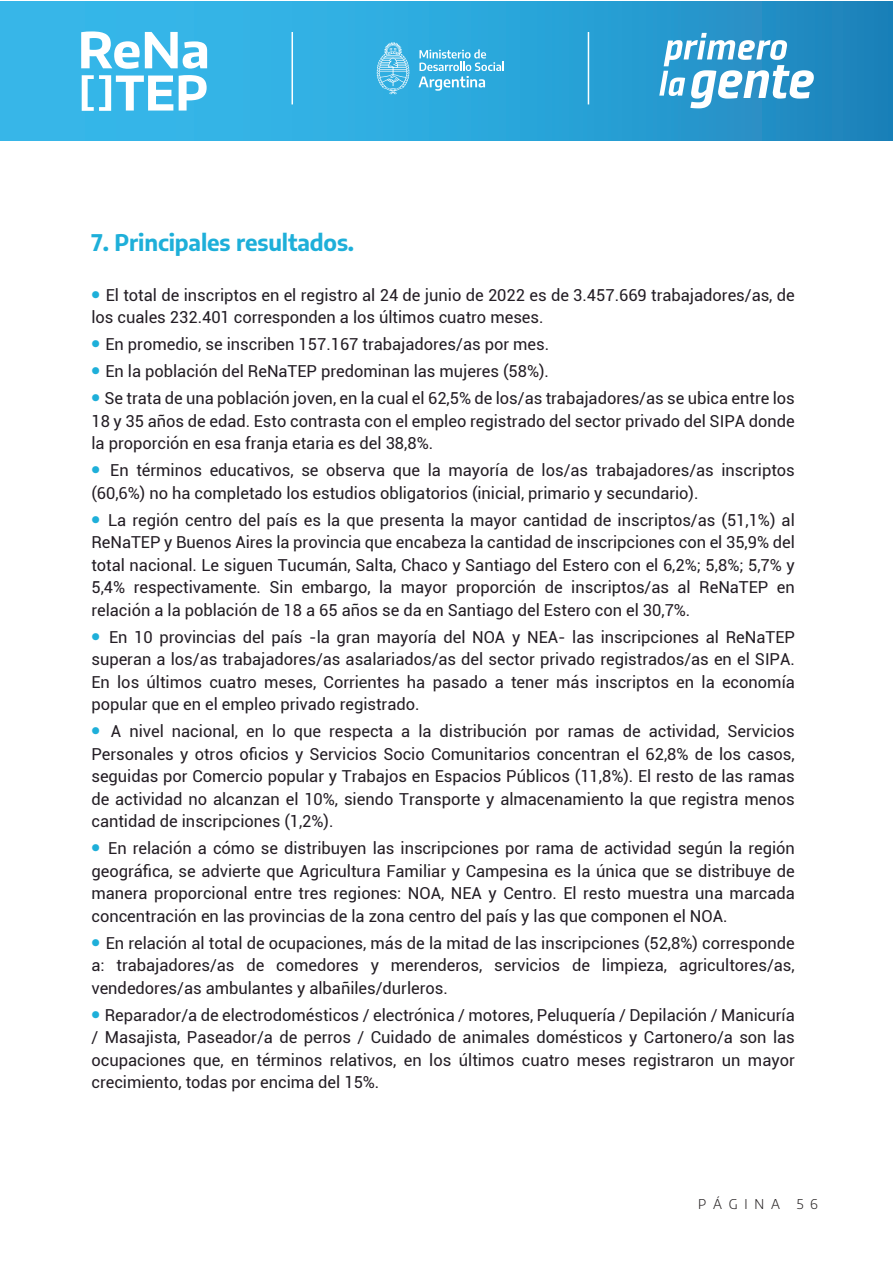
<style>
.page{position:relative;width:893px;height:1263px;background:#fff}
.page>*{position:absolute;margin:0;border:0;box-sizing:border-box;transform-origin:0 0}
.t1{font:700 22.5px "Encode Sans";letter-spacing:-.005em;color:#1eafd9}
.t2{font:16.5px/22.5px "Roboto";color:#231d24;text-align:justify}
.t3{font:300 13.5px "Encode Sans";letter-spacing:.5em;color:#231f20}
.s1{font-family:"Encode Sans";font-weight:700;font-size:22.5px;color:#1eafd9}
</style>
<div class="page">
<div style="left:0;top:1px;width:893px;height:140px;background:linear-gradient(to right,#3ac0f1,#1f8ac1)"></div>
<hr style="left:291px;top:32px;width:2px;height:72px;background:#fff">
<hr style="left:588px;top:32px;width:1px;height:72px;background:#fff">
<svg style="left:377px;top:42px;width:32px;height:52px;background:#64c2e8"></svg>
<svg style="left:419px;top:49px;width:85px;height:42px;background:#5bbce4"></svg>
<svg style="left:659px;top:33px;width:155px;height:75px"></svg>
<svg style="left:179px;top:75px;width:28px;height:36px"></svg>
<svg style="left:82px;top:75px;width:91px;height:36px"></svg>
<svg style="left:81px;top:31px;width:126px;height:38px"></svg>
<h1 class="t1" style="left:91px;top:226px;width:264px">7. Principales resultados.</h1>
<p class="t2" style="left:91px;top:283px;width:705px"><span class="s1">•</span> El total de inscriptos en el registro al 24 de junio de 2022 es de 3.457.669 trabajadores/as, de los cuales 232.401 corresponden a los últimos cuatro meses.</p>
<p class="t2" style="left:91px;top:332px;width:459px"><span class="s1">•</span> En promedio, se inscriben 157.167 trabajadores/as por mes.</p>
<p class="t2" style="left:91px;top:359px;width:459px"><span class="s1">•</span> En la población del ReNaTEP predominan las mujeres (58%).</p>
<p class="t2" style="left:91px;top:386px;width:705px"><span class="s1">•</span> Se trata de una población joven, en la cual el 62,5% de los/as trabajadores/as se ubica entre los 18 y 35 años de edad. Esto contrasta con el empleo registrado del sector privado del SIPA donde la proporción en esa franja etaria es del 38,8%.</p>
<p class="t2" style="left:91px;top:458px;width:705px"><span class="s1">•</span> En términos educativos, se observa que la mayoría de los/as trabajadores/as inscriptos (60,6%) no ha completado los estudios obligatorios (inicial, primario y secundario).</p>
<p class="t2" style="left:91px;top:508px;width:705px"><span class="s1">•</span> La región centro del país es la que presenta la mayor cantidad de inscriptos/as (51,1%) al ReNaTEP y Buenos Aires la provincia que encabeza la cantidad de inscripciones con el 35,9% del total nacional. Le siguen Tucumán, Salta, Chaco y Santiago del Estero con el 6,2%; 5,8%; 5,7% y 5,4% respectivamente. Sin embargo, la mayor proporción de inscriptos/as al ReNaTEP en relación a la población de 18 a 65 años se da en Santiago del Estero con el 30,7%.</p>
<p class="t2" style="left:91px;top:625px;width:705px"><span class="s1">•</span> En 10 provincias del país -la gran mayoría del NOA y NEA- las inscripciones al ReNaTEP superan a los/as trabajadores/as asalariados/as del sector privado registrados/as en el SIPA.<br>En los últimos cuatro meses, Corrientes ha pasado a tener más inscriptos en la economía popular que en el empleo privado registrado.</p>
<p class="t2" style="left:91px;top:719px;width:705px"><span class="s1">•</span> A nivel nacional, en lo que respecta a la distribución por ramas de actividad, Servicios Personales y otros oficios y Servicios Socio Comunitarios concentran el 62,8% de los casos, seguidas por Comercio popular y Trabajos en Espacios Públicos (11,8%). El resto de las ramas de actividad no alcanzan el 10%, siendo Transporte y almacenamiento la que registra menos cantidad de inscripciones (1,2%).</p>
<p class="t2" style="left:91px;top:836px;width:705px"><span class="s1">•</span> En relación a cómo se distribuyen las inscripciones por rama de actividad según la región geográfica, se advierte que Agricultura Familiar y Campesina es la única que se distribuye de manera proporcional entre tres regiones: NOA, NEA y Centro. El resto muestra una marcada concentración en las provincias de la zona centro del país y las que componen el NOA.</p>
<p class="t2" style="left:91px;top:931px;width:705px"><span class="s1">•</span> En relación al total de ocupaciones, más de la mitad de las inscripciones (52,8%) corresponde a: trabajadores/as de comedores y merenderos, servicios de limpieza, agricultores/as, vendedores/as ambulantes y albañiles/durleros.</p>
<p class="t2" style="left:91px;top:1003px;width:705px"><span class="s1">•</span> Reparador/a de electrodomésticos / electrónica / motores, Peluquería / Depilación / Manicuría / Masajista, Paseador/a de perros / Cuidado de animales domésticos y Cartonero/a son las ocupaciones que, en términos relativos, en los últimos cuatro meses registraron un mayor crecimiento, todas por encima del 15%.</p>
<p class="t3" style="left:698px;top:1195px;width:121px">PÁGINA 56</p>
</div>
